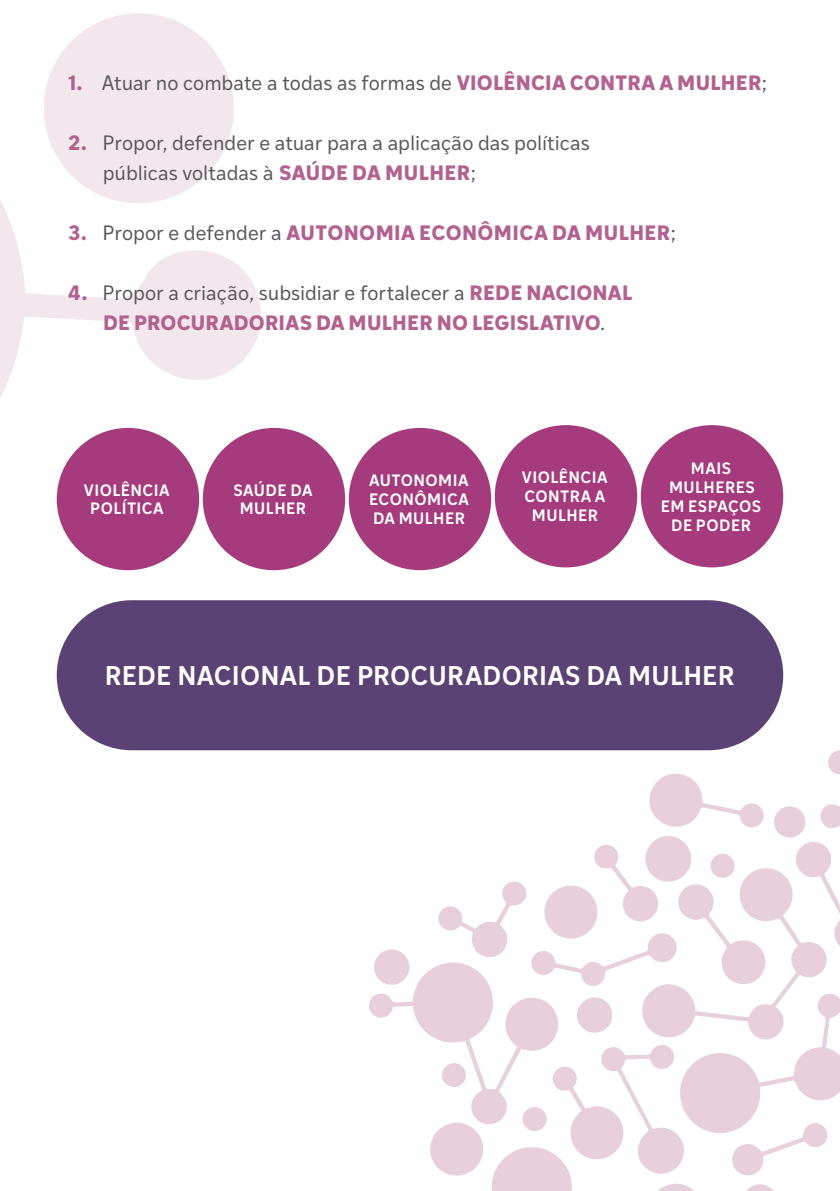
<style>
.page{position:relative;width:840px;height:1191px;background:#fff}
.page>*{position:absolute;margin:0;border:0;box-sizing:border-box;transform-origin:0 0}
.t1{font:600 26px "Ivy Style Sans";letter-spacing:.01em;color:#fff}
.t2{font:20px/30px "Ivy Style Sans";letter-spacing:-.005em;color:#57585a}
.t3{font:700 20px/30px "Ivy Style Sans";letter-spacing:.01em;color:#b3618f;text-align:center}
.t4{font:600 15.8px/19px "Ivy Style Sans";letter-spacing:.025em;color:#fff;text-align:center}
.s1{font-weight:700;color:#b3618f}
.s2{font-weight:400;color:#57585a}
</style>
<div class="page">
<svg style="left:368px;top:750px;width:471px;height:441px"></svg>
<svg style="left:0;top:200px;width:261px;height:198px"></svg>
<svg style="left:43px;top:13px;width:191px;height:190px"></svg>
<div style="left:57px;top:600px;width:725px;height:150px;background:#5b4274;border-radius:75px"></div>
<div style="left:57px;top:428px;width:142px;height:142px;background:#a53a7c;border-radius:50%"></div>
<div style="left:494px;top:425px;width:143px;height:142px;background:#a53a7c;border-radius:50%"></div>
<div style="left:640px;top:425px;width:142px;height:142px;background:#a53a7c;border-radius:50%"></div>
<div style="left:203px;top:428px;width:142px;height:142px;background:#a53a7c;border-radius:50%"></div>
<div style="left:348px;top:428px;width:143px;height:142px;background:#a53a7c;border-radius:50%"></div>
<p class="t2" style="left:68px;top:67px;width:700px"><span class="s1">1.</span> Atuar no combate a todas as formas de <span class="s1">VIOLÊNCIA CONTRA A MULHER</span>;</p>
<p class="t2" style="left:103px;top:127px;width:488px;text-indent:-34px"><span class="s1">2.</span> Propor, defender e atuar para a aplicação das políticas públicas voltadas à <span class="s1">SAÚDE DA MULHER</span>;</p>
<p class="t3" style="left:68px;top:216px;width:608px">3. <span class="s2">Propor e defender a</span> AUTONOMIA ECONÔMICA DA MULHER<span class="s2">;</span></p>
<p class="t3" style="left:68px;top:276px;width:566px">4. <span class="s2">Propor a criação, subsidiar e fortalecer a</span> REDE NACIONAL<br>DE PROCURADORIAS DA MULHER NO LEGISLATIVO<span class="s2">.</span></p>
<p class="t4" style="left:84px;top:479px;width:87px">VIOLÊNCIA<br>POLÍTICA</p>
<p class="t4" style="left:233px;top:479px;width:80px">SAÚDE DA<br>MULHER</p>
<p class="t4" style="left:369px;top:470px;width:101px;text-align:justify">AUTONOMIA ECONÔMICA DA MULHER</p>
<p class="t4" style="left:521px;top:467px;width:87px">VIOLÊNCIA<br>CONTRA A<br>MULHER</p>
<p class="t4" style="left:660px;top:457px;width:102px">MAIS<br>MULHERES<br>EM ESPAÇOS<br>DE PODER</p>
<h1 class="t1" style="left:105px;top:655px;width:631px">REDE NACIONAL DE PROCURADORIAS DA MULHER</h1>
</div>
